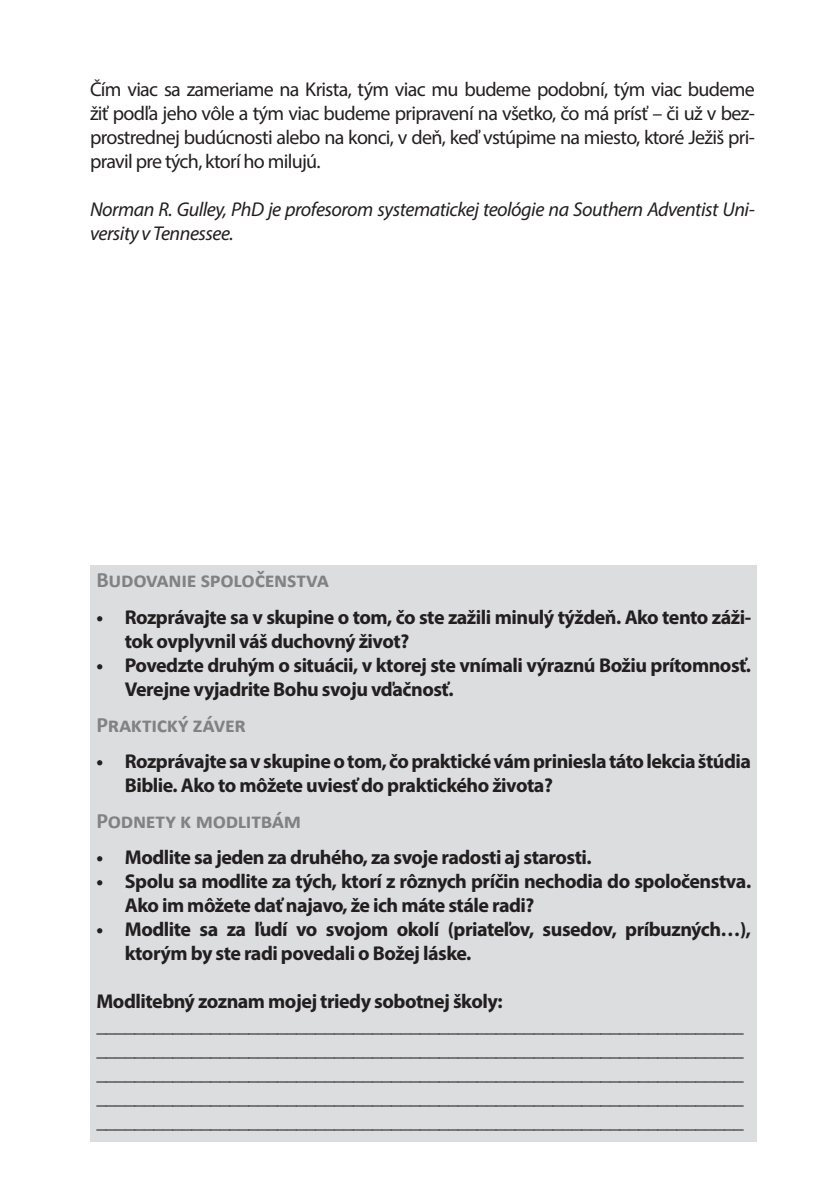
<style>
.page{position:relative;width:840px;height:1191px;background:#fff}
.page>*{position:absolute;margin:0;border:0;box-sizing:border-box;transform-origin:0 0}
.nadpisy_tučné_úvod{font:700 22px "Calibri";letter-spacing:-.015em;color:#808285}
.Zakladny_text_uvod{font:700 20px/24px "Myriad Pro";letter-spacing:-.025em;color:#231f20}
.Zaklady_text_odskoce{font:20px/24px "Myriad Pro";letter-spacing:-.035em;color:#231f20;text-align:justify}
.Zaklady_text_odskoce-2{font:italic 20px/24px "Myriad Pro";letter-spacing:-.025em;color:#231f20}
</style>
<div class="page">
<div style="left:91px;top:565px;width:665px;height:576px;background:#dcdddf"></div>
<p class="Zaklady_text_odskoce" style="left:90px;top:77px;width:666px">Čím viac sa zameriame na Krista, tým viac mu budeme podobní, tým viac budeme žiť podľa jeho vôle a tým viac budeme pripravení na všetko, čo má prísť – či už v bez&shy;prostrednej budúcnosti alebo na konci, v deň, keď vstúpime na miesto, ktoré Ježiš pri&shy;pravil pre tých, ktorí ho milujú.</p>
<p class="Zaklady_text_odskoce-2" style="left:90px;top:197px;width:666px">Norman R. Gulley, PhD je profesorom systematickej teológie na Southern Adventist Uni&shy;versity v Tennessee.</p>
<p class="nadpisy_tučné_úvod" style="left:96px;top:566px;width:234px">Budovanie spoločenstva</p>
<p class="Zakladny_text_uvod" style="left:125px;top:605px;width:627px;text-indent:-28px">• Rozprávajte sa v skupine o tom, čo ste zažili minulý týždeň. Ako tento záži&shy;tok ovplyvnil váš duchovný život?</p>
<p class="Zakladny_text_uvod" style="left:125px;top:653px;width:627px;text-indent:-28px">• Povedzte druhým o situácii, v ktorej ste vnímali výraznú Božiu prítomnosť.<br>Verejne vyjadrite Bohu svoju vďačnosť.</p>
<p class="nadpisy_tučné_úvod" style="left:96px;top:710px;width:151px">Praktický záver</p>
<p class="Zakladny_text_uvod" style="left:125px;top:749px;width:627px;text-indent:-28px">• Rozprávajtesavskupineotom, čopraktickévámprinieslatátolekciaštúdia<br>Biblie. Ako to môžete uviesť do praktického života?</p>
<p class="nadpisy_tučné_úvod" style="left:96px;top:806px;width:206px">Podnety k modlitbám</p>
<p class="Zakladny_text_uvod" style="left:96px;top:845px;width:496px">• Modlite sa jeden za druhého, za svoje radosti aj starosti.</p>
<p class="Zakladny_text_uvod" style="left:125px;top:869px;width:627px;text-indent:-28px">• Spolu sa modlite za tých, ktorí z rôznych príčin nechodia do spoločenstva.<br>Ako im môžete dať najavo, že ich máte stále radi?</p>
<p class="Zakladny_text_uvod" style="left:125px;top:917px;width:627px;text-indent:-28px">• Modlite sa za ľudí vo svojom okolí (priateľov, susedov, príbuzných…), ktorým by ste radi povedali o Božej láske.</p>
<p class="Zakladny_text_uvod" style="left:96px;top:989px;width:407px">Modlitebný zoznam mojej triedy sobotnej školy:</p>
<p class="Zakladny_text_uvod" style="left:96px;top:1013px;width:648px">____________________________________________________________________</p>
<p class="Zakladny_text_uvod" style="left:96px;top:1037px;width:648px">____________________________________________________________________</p>
<p class="Zakladny_text_uvod" style="left:96px;top:1061px;width:648px">____________________________________________________________________</p>
<p class="Zakladny_text_uvod" style="left:96px;top:1085px;width:648px">____________________________________________________________________</p>
<p class="Zakladny_text_uvod" style="left:96px;top:1109px;width:648px">____________________________________________________________________</p>
</div>
